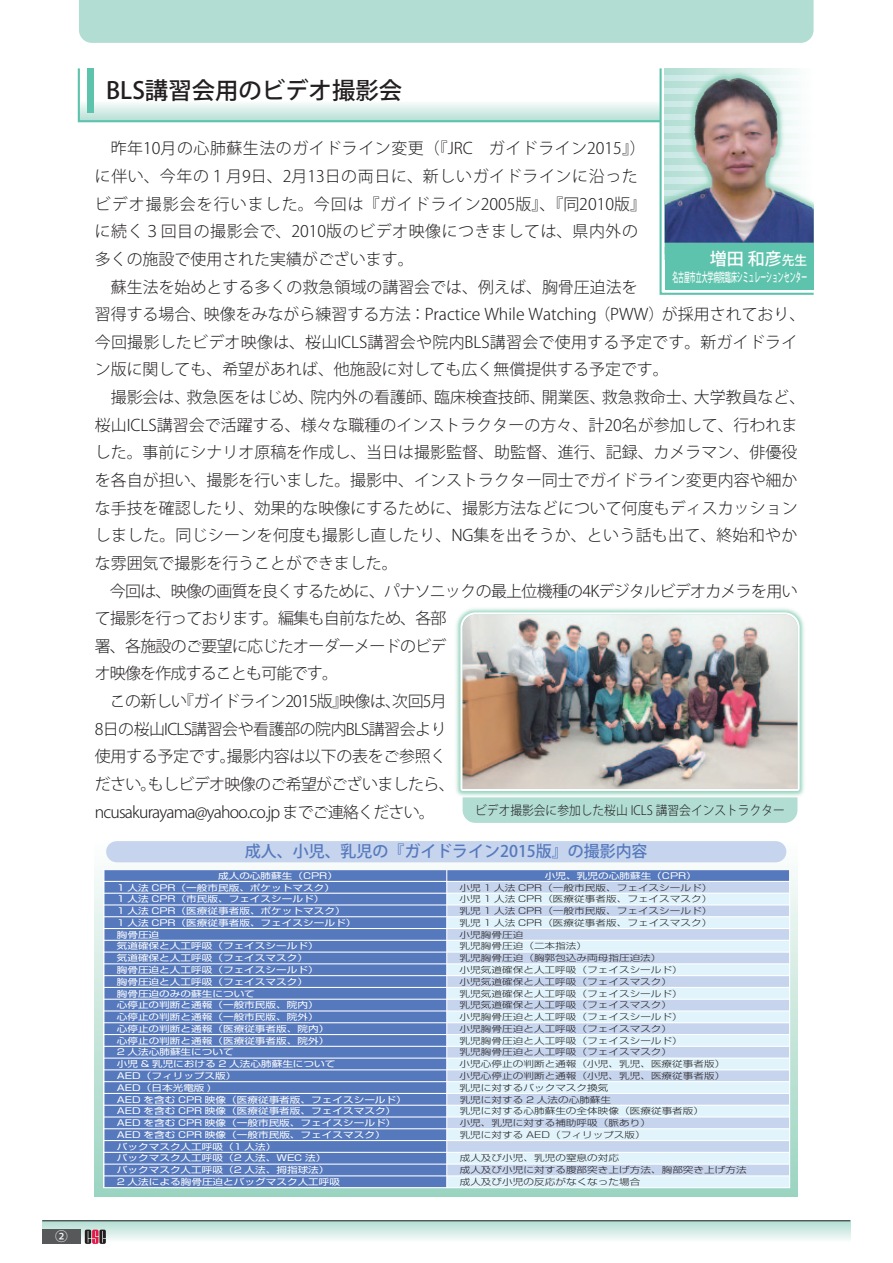
<style>
.page{position:relative;width:893px;height:1263px;background:#fff}
.page>*{position:absolute;margin:0;border:0;box-sizing:border-box;transform-origin:0 0}
.t1{font:500 23.4px "Koz Go Pro";color:#231f20}
.t2{font:500 16.95px "Koz Go Pro";color:#fff}
.t3{font:300 15.9px/27.6px "Koz Go Pro";color:#231f20}
.t4{font:500 15.9px "Koz Go Pro";color:#5679bd}
.t5{font:300 12.75px "Koz Go Pro";color:#231f20;scale:.92 1}
.t6{font:500 12.75px "Koz Go Pro";color:#fff;scale:.46 1}
.t7{font:500 12.75px "Koz Go Pro";color:#fff}
.t8{font:8.55px/11.9px "Shin Go Pro";color:#fff;scale:1.25 1}
.t9{font:300 8.55px "Shin Go Pro";color:#231f20;scale:1.25 1}
.s1{font-size:12.75px}
</style>
<div class="page">
<div style="left:95px;top:839px;width:703px;height:357px;background:linear-gradient(to bottom,#f8fafb,#9cd5c0)"></div>
<div style="left:117px;top:841px;width:659px;height:21px;background:#c6d5ed"></div>
<svg style="left:42px;top:1221px;width:808px;height:21px"></svg>
<svg style="left:85px;top:1229px;width:21px;height:15px"></svg>
<hr style="left:42px;top:1220px;width:808px;height:1px;background:#231f20">
<div style="left:42px;top:1229px;width:39px;height:15px;background:#57585a"></div>
<div style="left:79px;top:0;width:734px;height:43px;background:#b1ddd3"></div>
<svg style="left:77px;top:68px;width:737px;height:227px"></svg>
<div style="left:87px;top:68px;width:7px;height:45px;background:#5dc3ad"></div>
<img style="left:404px;top:608px;width:400px;height:239px">
<svg style="left:458px;top:610px;width:344px;height:183px"></svg>
<img style="left:463px;top:614px;width:334px;height:175px">
<div style="left:463px;top:797px;width:334px;height:26px;background:#b1ddd3"></div>
<div style="left:665px;top:243px;width:149px;height:46px;background:#5dc3ad"></div>
<img style="left:665px;top:68px;width:149px;height:10px">
<img style="left:665px;top:78px;width:149px;height:165px">
<hr style="left:447px;top:1187px;width:343px;height:1px;background:#fff">
<hr style="left:103px;top:1187px;width:344px;height:1px;background:#fff">
<hr style="left:447px;top:869px;width:343px;height:1px;background:#fff">
<svg style="left:103px;top:870px;width:687px;height:317px;background:#9cb4db"></svg>
<hr style="left:103px;top:869px;width:344px;height:1px;background:#fff">
<p class="t7" style="left:55px;top:1228px;width:14px">②</p>
<h1 class="t1" style="left:106px;top:76px;width:297px">BLS講習会用のビデオ撮影会</h1>
<p class="t3" style="left:95px;top:135px;width:712px">　昨年10月の心肺蘇生法のガイドライン変更（『JRC　ガイドライン2015』）<br>に伴い、今年の１月9日、2月13日の両日に、新しいガイドラインに沿った<br>ビデオ撮影会を行いました。今回は『ガイドライン2005版』、『同2010版』<br>に続く３回目の撮影会で、2010版のビデオ映像につきましては、県内外の<br>多くの施設で使用された実績がございます。<br>　蘇生法を始めとする多くの救急領域の講習会では、例えば、胸骨圧迫法を<br>習得する場合、映像をみながら練習する方法：Practice While Watching（PWW）が採用されており、今回撮影したビデオ映像は、桜山ICLS講習会や院内BLS講習会で使用する予定です。新ガイドライン版に関しても、希望があれば、他施設に対しても広く無償提供する予定です。<br>　撮影会は、救急医をはじめ、院内外の看護師、臨床検査技師、開業医、救急救命士、大学教員など、桜山ICLS講習会で活躍する、様々な職種のインストラクターの方々、計20名が参加して、行われました。事前にシナリオ原稿を作成し、当日は撮影監督、助監督、進行、記録、カメラマン、俳優役を各自が担い、撮影を行いました。撮影中、インストラクター同士でガイドライン変更内容や細かな手技を確認したり、効果的な映像にするために、撮影方法などについて何度もディスカッションしました。同じシーンを何度も撮影し直したり、NG集を出そうか、という話も出て、終始和やかな雰囲気で撮影を行うことができました。<br>　今回は、映像の画質を良くするために、パナソニックの最上位機種の4Kデジタルビデオカメラを用いて撮影を行っております。編集も自前なため、各部<br>署、各施設のご要望に応じたオーダーメードのビデ<br>オ映像を作成することも可能です。<br>　この新しい『ガイドライン2015版』映像は、次回5月<br>8日の桜山ICLS講習会や看護部の院内BLS講習会より<br>使用する予定です。撮影内容は以下の表をご参照く<br>ださい。もしビデオ映像のご希望がございましたら、<br>ncusakurayama@yahoo.co.jp までご連絡ください。</p>
<p class="t2" style="left:710px;top:247px;width:99px">増田 和彦<span class="s1">先生</span></p>
<p class="t6" style="left:672px;top:269px;width:295px">名古屋市立大学病院臨床シミュレーションセンター</p>
<p class="t5" style="left:475px;top:802px;width:338px">ビデオ撮影会に参加した桜山 ICLS 講習会インストラクター</p>
<p class="t4" style="left:245px;top:841px;width:404px">成人、小児、乳児の『ガイドライン2015版』の撮影内容</p>
<p class="t8" style="left:218px;top:868px;width:97px">成人の心肺蘇生（CPR）</p>
<p class="t8" style="left:545px;top:868px;width:123px">小児、乳児の心肺蘇生（CPR）</p>
<p class="t8" style="left:117px;top:880px;width:176px">1 人法 CPR（一般市民版、ポケットマスク）</p>
<p class="t9" style="left:460px;top:880px;width:204px">小児 1 人法 CPR（一般市民版、フェイスシールド）</p>
<p class="t8" style="left:117px;top:892px;width:168px">1 人法 CPR（市民版、フェイスシールド）</p>
<p class="t9" style="left:460px;top:892px;width:204px">小児 1 人法 CPR（医療従事者版、フェイスマスク）</p>
<p class="t8" style="left:117px;top:904px;width:185px">1 人法 CPR（医療従事者版、ポケットマスク）</p>
<p class="t9" style="left:460px;top:904px;width:204px">乳児 1 人法 CPR（一般市民版、フェイスシールド）</p>
<p class="t8" style="left:117px;top:916px;width:193px">1 人法 CPR（医療従事者版、フェイスシールド）</p>
<p class="t9" style="left:460px;top:915px;width:204px">乳児 1 人法 CPR（医療従事者版、フェイスマスク）</p>
<p class="t8" style="left:117px;top:927px;width:36px">胸骨圧迫</p>
<p class="t9" style="left:460px;top:927px;width:53px">小児胸骨圧迫</p>
<p class="t8" style="left:117px;top:939px;width:163px">気道確保と人工呼吸（フェイスシールド）</p>
<p class="t9" style="left:460px;top:939px;width:104px">乳児胸骨圧迫（二本指法）</p>
<p class="t8" style="left:117px;top:951px;width:155px">気道確保と人工呼吸（フェイスマスク）</p>
<p class="t9" style="left:460px;top:951px;width:163px">乳児胸骨圧迫（胸郭包込み両母指圧迫法）</p>
<p class="t8" style="left:117px;top:963px;width:163px">胸骨圧迫と人工呼吸（フェイスシールド）</p>
<p class="t9" style="left:460px;top:963px;width:180px">小児気道確保と人工呼吸（フェイスシールド）</p>
<p class="t8" style="left:117px;top:974px;width:155px">胸骨圧迫と人工呼吸（フェイスマスク）</p>
<p class="t9" style="left:460px;top:974px;width:172px">小児気道確保と人工呼吸（フェイスマスク）</p>
<p class="t8" style="left:117px;top:986px;width:112px">胸骨圧迫のみの蘇生について</p>
<p class="t9" style="left:460px;top:986px;width:180px">乳児気道確保と人工呼吸（フェイスシールド）</p>
<p class="t8" style="left:117px;top:998px;width:163px">心停止の判断と通報（一般市民版、院内）</p>
<p class="t9" style="left:460px;top:998px;width:172px">乳児気道確保と人工呼吸（フェイスマスク）</p>
<p class="t8" style="left:117px;top:1010px;width:163px">心停止の判断と通報（一般市民版、院外）</p>
<p class="t9" style="left:460px;top:1010px;width:180px">小児胸骨圧迫と人工呼吸（フェイスシールド）</p>
<p class="t8" style="left:117px;top:1022px;width:172px">心停止の判断と通報（医療従事者版、院内）</p>
<p class="t9" style="left:460px;top:1022px;width:172px">小児胸骨圧迫と人工呼吸（フェイスマスク）</p>
<p class="t8" style="left:117px;top:1033px;width:172px">心停止の判断と通報（医療従事者版、院外）</p>
<p class="t9" style="left:460px;top:1033px;width:180px">乳児胸骨圧迫と人工呼吸（フェイスシールド）</p>
<p class="t8" style="left:117px;top:1045px;width:95px">2 人法心肺蘇生について</p>
<p class="t9" style="left:460px;top:1045px;width:172px">乳児胸骨圧迫と人工呼吸（フェイスマスク）</p>
<p class="t8" style="left:117px;top:1057px;width:176px">小児 &amp; 乳児における 2 人法心肺蘇生について</p>
<p class="t9" style="left:460px;top:1057px;width:214px">小児心停止の判断と通報（小児、乳児、医療従事者版）</p>
<p class="t8" style="left:117px;top:1069px;width:97px">AED（フィリップス版）</p>
<p class="t9" style="left:460px;top:1069px;width:214px">小児心停止の判断と通報（小児、乳児、医療従事者版）</p>
<p class="t8" style="left:117px;top:1080px;width:77px">AED（日本光電版 )</p>
<p class="t9" style="left:460px;top:1080px;width:121px">乳児に対するバックマスク換気</p>
<p class="t8" style="left:117px;top:1092px;width:234px">AED を含む CPR 映像（医療従事者版、フェイスシールド）</p>
<p class="t9" style="left:460px;top:1092px;width:123px">乳児に対する 2 人法の心肺蘇生</p>
<p class="t8" style="left:117px;top:1104px;width:225px">AED を含む CPR 映像（医療従事者版、フェイスマスク）</p>
<p class="t9" style="left:460px;top:1104px;width:197px">乳児に対する心肺蘇生の全体映像（医療従事者版）</p>
<p class="t8" style="left:117px;top:1116px;width:225px">AED を含む CPR 映像（一般市民版、フェイスシールド）</p>
<p class="t9" style="left:460px;top:1116px;width:155px">小児、乳児に対する補助呼吸（脈あり）</p>
<p class="t8" style="left:117px;top:1128px;width:217px">AED を含む CPR 映像（一般市民版、フェイスマスク）</p>
<p class="t9" style="left:460px;top:1128px;width:150px">乳児に対する AED（フィリップス版）</p>
<p class="t8" style="left:117px;top:1139px;width:169px">バックマスク人工呼吸（1 人法）<br>バックマスク人工呼吸（2 人法、WEC 法）</p>
<p class="t9" style="left:460px;top:1151px;width:129px">成人及び小児、乳児の窒息の対応</p>
<p class="t8" style="left:117px;top:1163px;width:172px">バックマスク人工呼吸（2 人法、拇指球法）</p>
<p class="t9" style="left:460px;top:1163px;width:231px">成人及び小児に対する腹部突き上げ方法、胸部突き上げ方法</p>
<p class="t8" style="left:117px;top:1175px;width:180px">2 人法による胸骨圧迫とバッグマスク人工呼吸</p>
<p class="t9" style="left:460px;top:1175px;width:146px">成人及び小児の反応がなくなった場合</p>
</div>
